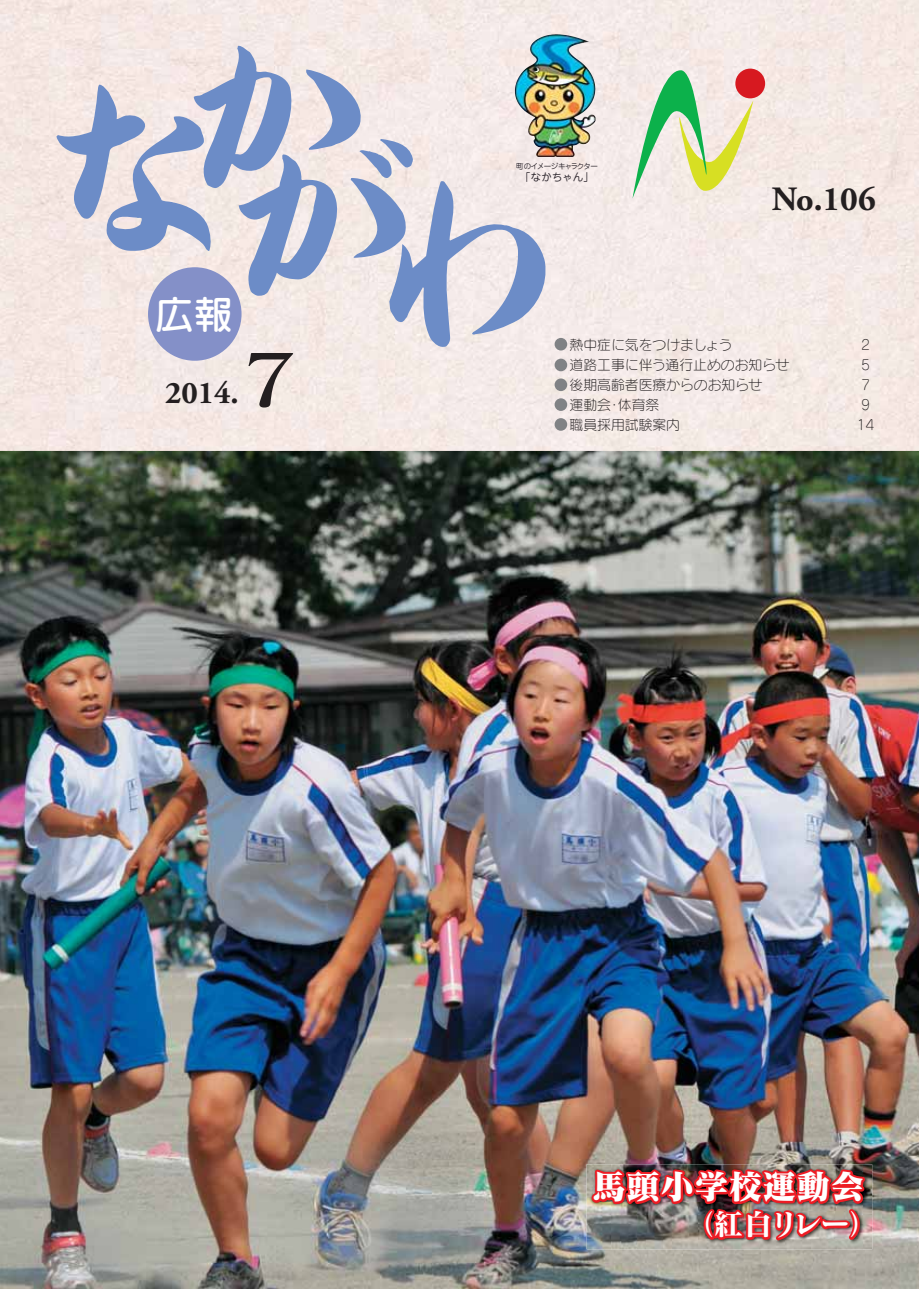
<style>
.page{position:relative;width:919px;height:1289px;background:#fff}
.page>*{position:absolute;margin:0;border:0;box-sizing:border-box;transform-origin:0 0}
.t1{font:72px "Matisse Pro DB 90 pv RKSJ H";color:#231f20;scale:1.2 1}
.t2{font:39px "Seurat Pro DB 90 pv RKSJ H";color:#fff}
.t3{font:34.05px "Matisse Pro EB 90 pv RKSJ H";color:#fff}
.t4{font:700 34.05px "Adobe Garamond Pro";color:#231f20}
.t5{font:700 31.5px "Adobe Garamond Pro";color:#231f20}
.t6{font:29.7px "Matisse Pro B 90 pv RKSJ H";letter-spacing:-.09em;color:#fff}
.t7{font:13.8px/20.2px "Seurat Pro L 90 pv RKSJ H";color:#231f20;text-align:center}
.t8{font:10.5px "Jun 201 Pro Regular 90 pv RKSJ H";color:#251f26}
.t9{font:7.5px "Jun 201 Pro Regular 90 pv RKSJ H";letter-spacing:-.11em;color:#251f26}
</style>
<div class="page">
<img style="left:0;top:0;width:918px;height:451px">
<img style="left:0;top:451px;width:918px;height:837px">
<div style="left:554px;top:358px;width:13px;height:13px;background:#808285;border-radius:50%"></div>
<div style="left:554px;top:338px;width:13px;height:12px;background:#808285;border-radius:50%"></div>
<div style="left:554px;top:378px;width:13px;height:13px;background:#808285;border-radius:50%"></div>
<div style="left:554px;top:398px;width:13px;height:13px;background:#808285;border-radius:50%"></div>
<div style="left:554px;top:418px;width:13px;height:13px;background:#808285;border-radius:50%"></div>
<div style="left:148px;top:267px;width:93px;height:94px;background:#8490c8;border-radius:50%"></div>
<svg style="left:56px;top:46px;width:492px;height:302px;background:#cdcedb"></svg>
<svg style="left:632px;top:68px;width:121px;height:130px;background:#cddfb9"></svg>
<div style="left:735px;top:69px;width:30px;height:29px;background:#d71920;border-radius:50%"></div>
<img style="left:568px;top:48px;width:21px;height:23px">
<img style="left:586px;top:1164px;width:286px;height:85px">
<img style="left:593px;top:1171px;width:269px;height:30px">
<img style="left:705px;top:1211px;width:152px;height:26px">
<p class="t2" style="left:155px;top:299px;width:80px">広報</p>
<p class="t5" style="left:165px;top:374px;width:75px">2014.</p>
<p class="t1" style="left:241px;top:352px;width:48px">7</p>
<p class="t9" style="left:516px;top:164px;width:83px">町のイメージキャラクター</p>
<p class="t8" style="left:520px;top:173px;width:75px">「なかちゃん」</p>
<p class="t4" style="left:771px;top:178px;width:105px">No.106</p>
<p class="t7" style="left:569px;top:336px;width:221px;text-align:left">熱中症に気をつけましょう<br>道路工事に伴う通行止めのお知らせ後期高齢者医療からのお知らせ<br>運動会・体育祭<br>職員採用試験案内</p>
<p class="t7" style="left:856px;top:336px;width:19px">2<br>5<br>7<br>9<br>14</p>
<p class="t3" style="left:592px;top:1173px;width:274px">馬頭小学校運動会</p>
<p class="t6" style="left:684px;top:1212px;width:197px">（紅白リレー）</p>
</div>
